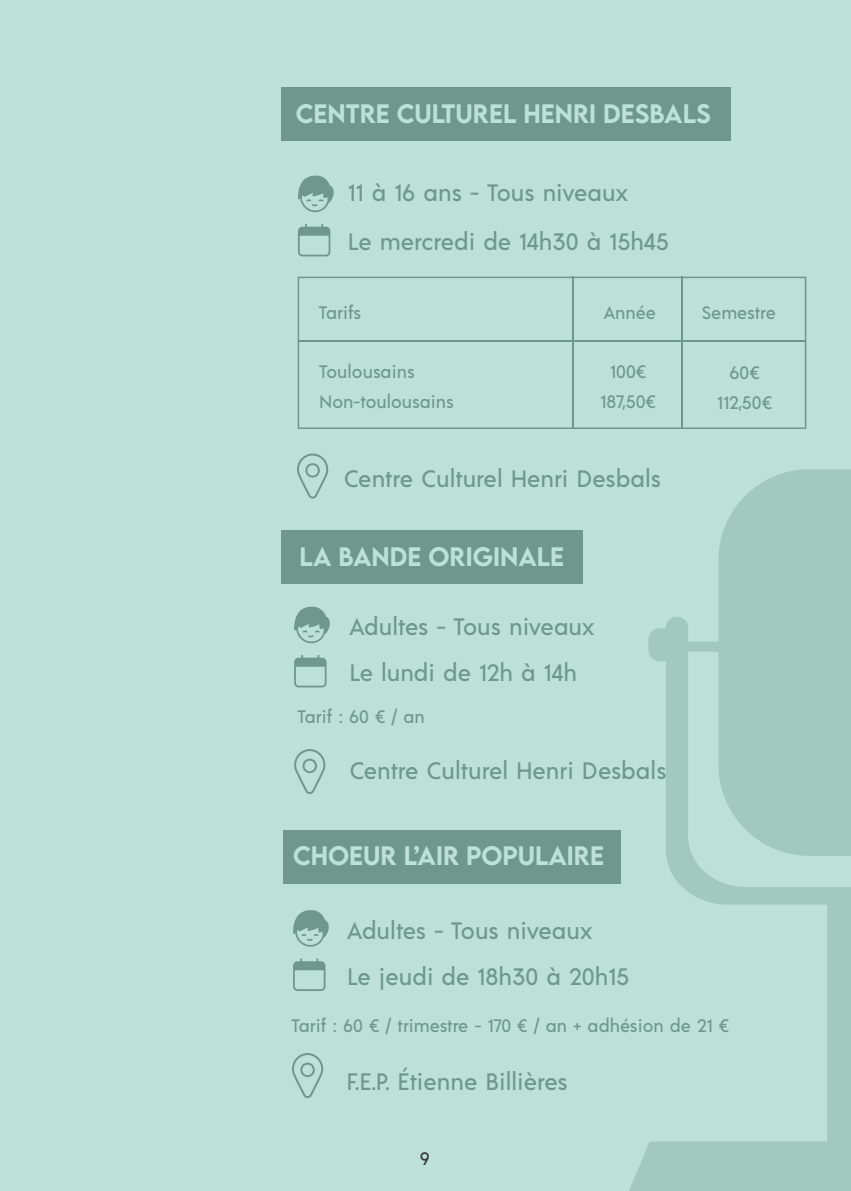
<style>
.page{position:relative;width:851px;height:1191px;background:#fff}
.page>*{position:absolute;margin:0;border:0;box-sizing:border-box;transform-origin:0 0}
.t1{font:500 23.8px/46px "Acre";color:#70978e}
.t2{font:500 23.8px "LEMONMILK";color:#bde1d9}
.t3{font:500 18px/30px "Acre";color:#70978e;text-align:center}
.t4{font:500 18px "Acre";color:#35393b}
</style>
<div class="page">
<div style="left:0;top:0;width:850px;height:1191px;background:#bde1d9"></div>
<svg style="left:294px;top:749px;width:32px;height:45px"></svg>
<svg style="left:294px;top:655px;width:32px;height:32px"></svg>
<div style="left:281px;top:530px;width:302px;height:54px;background:#70978e"></div>
<svg style="left:294px;top:606px;width:36px;height:37px"></svg>
<div style="left:283px;top:830px;width:337px;height:53px;background:#70978e"></div>
<svg style="left:293px;top:910px;width:36px;height:37px"></svg>
<svg style="left:293px;top:958px;width:32px;height:33px"></svg>
<svg style="left:292px;top:1053px;width:32px;height:45px"></svg>
<svg style="left:618px;top:469px;width:232px;height:722px"></svg>
<svg style="left:297px;top:453px;width:32px;height:45px"></svg>
<div style="left:281px;top:88px;width:450px;height:53px;background:#70978e"></div>
<svg style="left:298px;top:175px;width:36px;height:37px"></svg>
<svg style="left:298px;top:224px;width:32px;height:32px"></svg>
<svg style="left:297px;top:277px;width:509px;height:152px"></svg>
<hr style="left:572px;top:276px;width:1px;height:152px;background:#70978e">
<hr style="left:298px;top:340px;width:506px;height:2px;background:#70978e">
<hr style="left:681px;top:276px;width:1px;height:152px;background:#70978e">
<p class="t2" style="left:296px;top:98px;width:416px">CENTRE CULTUREL HENRi DESBALS</p>
<p class="t1" style="left:348px;top:166px;width:322px;line-height:49.4px">11 à 16 ans - Tous niveaux<br>Le mercredi de 14h30 à 15h45</p>
<p class="t3" style="left:319px;top:296px;width:44px">Tarifs</p>
<p class="t3" style="left:603px;top:296px;width:54px">Année</p>
<p class="t3" style="left:701px;top:296px;width:76px">Semestre</p>
<p class="t3" style="left:319px;top:355px;width:136px;text-align:left">Toulousains<br>Non-toulousains</p>
<p class="t3" style="left:600px;top:355px;width:57px">100€<br>187,50€</p>
<p class="t3" style="left:717px;top:356px;width:56px">60€<br>112,50€</p>
<p class="t1" style="left:344px;top:454px;width:318px">Centre Culturel Henri Desbals</p>
<p class="t2" style="left:299px;top:541px;width:266px">LA BANDE ORIGINALE</p>
<p class="t1" style="left:349px;top:602px;width:246px">Adultes - Tous niveaux<br>Le lundi de 12h à 14h</p>
<p class="t3" style="left:297px;top:700px;width:129px">Tarif : 60 € / an</p>
<p class="t1" style="left:349px;top:745px;width:318px">Centre Culturel Henri Desbals</p>
<p class="t2" style="left:293px;top:839px;width:312px">CHOEUR L’AIR POPULAIRE</p>
<p class="t1" style="left:347px;top:906px;width:284px">Adultes - Tous niveaux<br>Le jeudi de 18h30 à 20h15</p>
<p class="t3" style="left:291px;top:1009px;width:439px">Tarif : 60 € / trimestre - 170 € / an + adhésion de 21 €</p>
<p class="t1" style="left:346px;top:1057px;width:223px">F.E.P. Étienne Billières</p>
<p class="t4" style="left:420px;top:1146px;width:11px">9</p>
</div>
